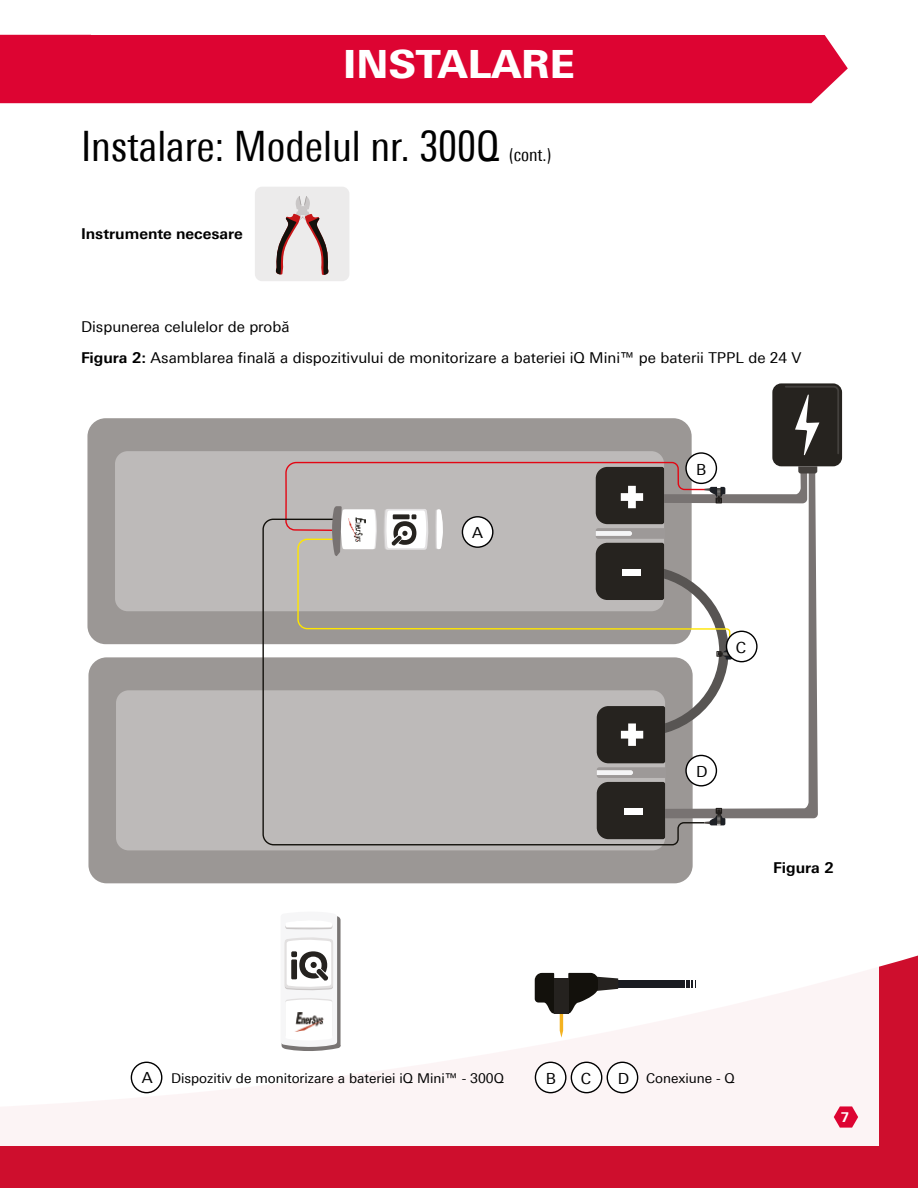
<style>
.page{position:relative;width:918px;height:1188px;background:#fff}
.page>*{position:absolute;margin:0;border:0;box-sizing:border-box;transform-origin:0 0}
.t1{font:condensed 42px "Univers Next Pro";color:#000}
.t2{font:800 39px "Univers Next Pro";color:#fff}
.t3{font:condensed 18px "Univers Next Pro";color:#000}
.t4{font:15.3px "Univers Next Pro";color:#000}
.t5{font:15px/30.8px "Univers Next Pro";color:#000}
.t6{font:700 15px "Univers Next Pro";color:#000}
.t7{font:13.5px "Univers Next Pro";color:#000}
.t8{font:700 13.5px "Univers Next Pro";color:#fff}
.s1{font-weight:700}
.s2{font-size:15.3px}
</style>
<div class="page">
<div style="left:0;top:955px;width:918px;height:233px;background:#ce0e2d"></div>
<div style="left:0;top:857px;width:879px;height:289px;background:#fff"></div>
<div style="left:135px;top:35px;width:713px;height:68px;background:#dd0432"></div>
<div style="left:0;top:35px;width:135px;height:68px;background:#dd0432"></div>
<div style="left:87px;top:418px;width:605px;height:226px;background:#9b9795;border-radius:18px"></div>
<div style="left:88px;top:657px;width:605px;height:226px;background:#9b9795;border-radius:18px"></div>
<div style="left:772px;top:383px;width:70px;height:83px;background:#26231f;border-radius:9px"></div>
<svg style="left:785px;top:386px;width:54px;height:69px"></svg>
<div style="left:116px;top:690px;width:549px;height:160px;background:#bdbab9;border-radius:13px"></div>
<div style="left:115px;top:451px;width:549px;height:160px;background:#bdbab9;border-radius:13px"></div>
<svg style="left:262px;top:518px;width:431px;height:328px"></svg>
<svg style="left:285px;top:461px;width:532px;height:378px"></svg>
<div style="left:462px;top:517px;width:31px;height:30px;background:#fff;border-radius:50%"></div>
<div style="left:462px;top:516px;width:32px;height:32px;border:1px solid #000;border-radius:50%"></div>
<div style="left:686px;top:755px;width:30px;height:31px;background:#fff;border-radius:50%"></div>
<div style="left:685px;top:755px;width:32px;height:32px;border:1px solid #000;border-radius:50%"></div>
<div style="left:686px;top:453px;width:30px;height:30px;background:#fff;border-radius:50%"></div>
<div style="left:685px;top:452px;width:32px;height:32px;border:1px solid #000;border-radius:50%"></div>
<div style="left:726px;top:631px;width:31px;height:31px;background:#fff;border-radius:50%"></div>
<div style="left:726px;top:631px;width:32px;height:31px;border:1px solid #000;border-radius:50%"></div>
<div style="left:131px;top:1062px;width:31px;height:31px;border:1px solid #000;border-radius:50%"></div>
<div style="left:571px;top:1062px;width:31px;height:31px;border:1px solid #000;border-radius:50%"></div>
<div style="left:535px;top:1062px;width:32px;height:31px;border:1px solid #000;border-radius:50%"></div>
<div style="left:607px;top:1062px;width:31px;height:31px;border:1px solid #000;border-radius:50%"></div>
<div style="left:255px;top:187px;width:94px;height:94px;background:#ecebeb;border-radius:7px"></div>
<svg style="left:275px;top:196px;width:54px;height:79px"></svg>
<svg style="left:281px;top:916px;width:60px;height:135px"></svg>
<img style="left:294px;top:1013px;width:30px;height:18px">
<svg style="left:686px;top:980px;width:10px;height:8px"></svg>
<div style="left:570px;top:980px;width:115px;height:8px;background:#1a1c22"></div>
<svg style="left:535px;top:973px;width:83px;height:65px"></svg>
<div style="left:554px;top:978px;width:14px;height:36px;background:#25221f"></div>
<svg style="left:834px;top:1106px;width:24px;height:22px"></svg>
<h2 class="t2" style="left:343px;top:41px;width:233px">INSTALARE</h2>
<h1 class="t1" style="left:81px;top:122px;width:420px">Instalare: Modelul nr. 300Q</h1>
<p class="t3" style="left:509px;top:144px;width:43px">(cont.)</p>
<p class="t6" style="left:81px;top:225px;width:163px">Instrumente necesare</p>
<p class="t5" style="left:81px;top:311px;width:722px">Dispunerea celulelor de probă<br><span class="s1">Figura 2:</span> Asamblarea finală a dispozitivului de monitorizare a bateriei iQ Mini™ pe baterii TPPL de 24 V</p>
<p class="t4" style="left:472px;top:523px;width:12px">A</p>
<p class="t4" style="left:696px;top:460px;width:12px">B</p>
<p class="t4" style="left:736px;top:638px;width:12px">C</p>
<p class="t4" style="left:696px;top:763px;width:13px">D</p>
<p class="t6" style="left:773px;top:858px;width:62px">Figura 2</p>
<p class="t7" style="left:142px;top:1070px;width:363px"><span class="s2">A</span> Dispozitiv de monitorizare a bateriei iQ Mini™ - 300Q</p>
<p class="t4" style="left:546px;top:1070px;width:12px">B</p>
<p class="t4" style="left:581px;top:1070px;width:12px">C</p>
<p class="t7" style="left:618px;top:1070px;width:119px"><span class="s2">D</span> Conexiune - Q</p>
<p class="t8" style="left:841px;top:1109px;width:10px">7</p>
</div>
